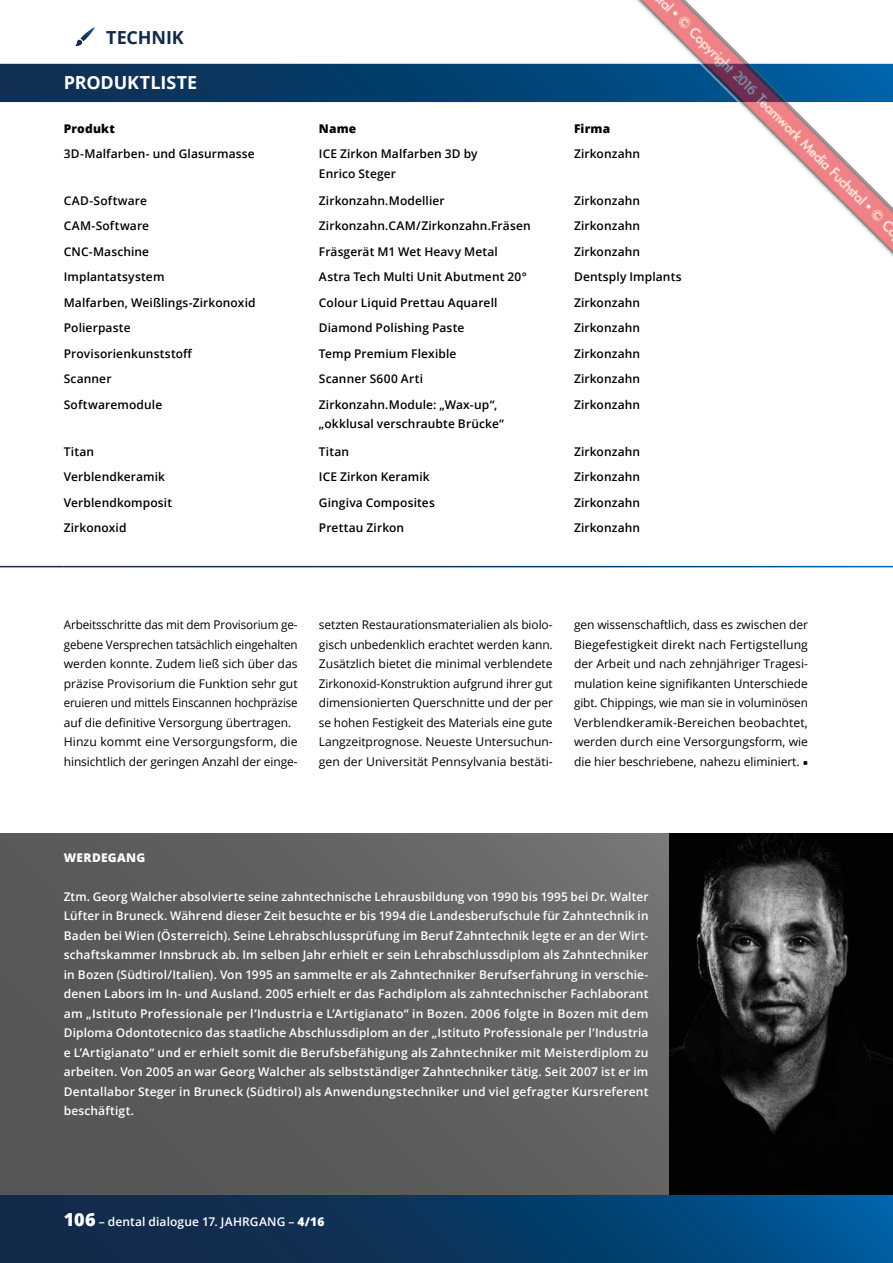
<style>
.page{position:relative;width:893px;height:1263px;background:#fff}
.page>*{position:absolute;margin:0;border:0;box-sizing:border-box;transform-origin:0 0}
.t1{font:700 18px "Open Sans";letter-spacing:-.005em;color:#fff}
.t2{font:700 18px "Open Sans";letter-spacing:-.01em;color:#132a4b}
.t3{font:600 12px/19.5px "Open Sans";letter-spacing:.01em;color:#fff;text-align:justify}
.t4{font:12px/19.5px "Open Sans";letter-spacing:-.005em;color:#000;text-align:justify}
.t5{font:600 12px/19.5px "Open Sans";letter-spacing:.01em;color:#000}
.t6{font:800 12px "Open Sans";letter-spacing:.015em;color:#000}
.t7{font:800 12px "Open Sans";letter-spacing:.025em;color:#fff}
.s1{font-family:"Entypo"}
.s2{font-weight:800;font-size:18px}
.s3{font-weight:800}
</style>
<div class="page">
<svg style="left:0;top:1195px;width:893px;height:68px;background:#093a66"></svg>
<svg style="left:75px;top:27px;width:20px;height:19px"></svg>
<div style="left:0;top:833px;width:670px;height:362px;background:linear-gradient(to right,#555454,#6b6b6a)"></div>
<img style="left:670px;top:833px;width:223px;height:362px">
<svg style="left:0;top:64px;width:556px;height:38px;background:#073963"></svg>
<img style="left:556px;top:0;width:337px;height:257px">
<h1 class="t2" style="left:106px;top:24px;width:79px">TECHNIK</h1>
<h1 class="t1" style="left:64px;top:70px;width:135px">PRODUKTLISTE</h1>
<p class="t6" style="left:64px;top:119px;width:53px">Produkt</p>
<p class="t6" style="left:319px;top:119px;width:39px">Name</p>
<p class="t6" style="left:574px;top:119px;width:38px">Firma</p>
<p class="t5" style="left:64px;top:144px;width:193px">3D-Malfarben- und Glasurmasse</p>
<p class="t5" style="left:319px;top:144px;width:160px">ICE Zirkon Malfarben 3D by<br>Enrico Steger</p>
<p class="t5" style="left:574px;top:144px;width:68px">Zirkonzahn</p>
<p class="t5" style="left:64px;top:190px;width:85px">CAD-Software</p>
<p class="t5" style="left:319px;top:190px;width:127px">Zirkonzahn.Modellier</p>
<p class="t5" style="left:574px;top:190px;width:68px">Zirkonzahn</p>
<p class="t5" style="left:64px;top:216px;width:87px">CAM-Software</p>
<p class="t5" style="left:319px;top:216px;width:213px">Zirkonzahn.CAM/Zirkonzahn.Fräsen</p>
<p class="t5" style="left:574px;top:216px;width:68px">Zirkonzahn</p>
<p class="t5" style="left:64px;top:241px;width:87px">CNC-Maschine</p>
<p class="t5" style="left:319px;top:241px;width:180px">Fräsgerät M1 Wet Heavy Metal</p>
<p class="t5" style="left:574px;top:241px;width:68px">Zirkonzahn</p>
<p class="t5" style="left:64px;top:267px;width:102px">Implantatsystem</p>
<p class="t5" style="left:319px;top:267px;width:209px">Astra Tech Multi Unit Abutment 20°</p>
<p class="t5" style="left:574px;top:267px;width:109px">Dentsply Implants</p>
<p class="t5" style="left:64px;top:292px;width:193px">Malfarben, Weißlings-Zirkonoxid</p>
<p class="t5" style="left:319px;top:292px;width:180px">Colour Liquid Prettau Aquarell</p>
<p class="t5" style="left:574px;top:292px;width:68px">Zirkonzahn</p>
<p class="t5" style="left:64px;top:318px;width:68px">Polierpaste</p>
<p class="t5" style="left:319px;top:318px;width:147px">Diamond Polishing Paste</p>
<p class="t5" style="left:574px;top:318px;width:68px">Zirkonzahn</p>
<p class="t5" style="left:64px;top:343px;width:130px">Provisorienkunststoff</p>
<p class="t5" style="left:319px;top:343px;width:139px">Temp Premium Flexible</p>
<p class="t5" style="left:574px;top:343px;width:68px">Zirkonzahn</p>
<p class="t5" style="left:64px;top:369px;width:49px">Scanner</p>
<p class="t5" style="left:319px;top:369px;width:106px">Scanner S600 Arti</p>
<p class="t5" style="left:574px;top:369px;width:68px">Zirkonzahn</p>
<p class="t5" style="left:64px;top:395px;width:100px">Softwaremodule</p>
<p class="t5" style="left:319px;top:395px;width:187px">Zirkonzahn.Module: „Wax-up“, „okklusal verschraubte Brücke“</p>
<p class="t5" style="left:574px;top:395px;width:68px">Zirkonzahn</p>
<p class="t5" style="left:64px;top:441px;width:32px">Titan</p>
<p class="t5" style="left:319px;top:441px;width:32px">Titan</p>
<p class="t5" style="left:574px;top:441px;width:68px">Zirkonzahn</p>
<p class="t5" style="left:64px;top:467px;width:103px">Verblendkeramik</p>
<p class="t5" style="left:319px;top:467px;width:112px">ICE Zirkon Keramik</p>
<p class="t5" style="left:574px;top:467px;width:68px">Zirkonzahn</p>
<p class="t5" style="left:64px;top:492px;width:110px">Verblendkomposit</p>
<p class="t5" style="left:319px;top:492px;width:118px">Gingiva Composites</p>
<p class="t5" style="left:574px;top:492px;width:68px">Zirkonzahn</p>
<p class="t5" style="left:64px;top:518px;width:64px">Zirkonoxid</p>
<p class="t5" style="left:319px;top:518px;width:87px">Prettau Zirkon</p>
<p class="t5" style="left:574px;top:518px;width:68px">Zirkonzahn</p>
<p class="t4" style="left:64px;top:615px;width:235px;text-align:left">Arbeitsschritte das mit dem Provisorium ge&shy;gebene Versprechen tatsächlich eingehalten werden konnte. Zudem ließ sich über das präzise Provisorium die Funktion sehr gut eruieren und mittels Einscannen hochpräzise auf die definitive Versorgung übertragen.<br>Hinzu kommt eine Versorgungsform, die hinsichtlich der geringen Anzahl der einge-</p>
<p class="t4" style="left:319px;top:615px;width:235px">setzten Restaurationsmaterialien als biolo&shy;gisch unbedenklich erachtet werden kann.<br>Zusätzlich bietet die minimal verblendete Zirkonoxid-Konstruktion aufgrund ihrer gut dimensionierten Querschnitte und der per se hohen Festigkeit des Materials eine gute Langzeitprognose. Neueste Untersuchun&shy;gen der Universität Pennsylvania bestäti-</p>
<p class="t4" style="left:574px;top:615px;width:235px">gen wissenschaftlich, dass es zwischen der Biegefestigkeit direkt nach Fertigstellung der Arbeit und nach zehnjähriger Tragesi&shy;mulation keine signifikanten Unterschiede gibt. Chippings, wie man sie in voluminösen Verblendkeramik-Bereichen beobachtet, werden durch eine Versorgungsform, wie die hier beschriebene, nahezu eliminiert. <span class="s1">■</span></p>
<p class="t7" style="left:64px;top:848px;width:83px">WERDEGANG</p>
<p class="t3" style="left:64px;top:886px;width:586px">Ztm. Georg Walcher absolvierte seine zahntechnische Lehrausbildung von 1990 bis 1995 bei Dr. Walter Lüfter in Bruneck. Während dieser Zeit besuchte er bis 1994 die Landesberufschule für Zahntechnik in Baden bei Wien (Österreich). Seine Lehrabschlussprüfung im Beruf Zahntechnik legte er an der Wirt&shy;schaftskammer Innsbruck ab. Im selben Jahr erhielt er sein Lehrabschlussdiplom als Zahntechniker in Bozen (Südtirol/Italien). Von 1995 an sammelte er als Zahntechniker Berufserfahrung in verschie&shy;denen Labors im In- und Ausland. 2005 erhielt er das Fachdiplom als zahntechnischer Fachlaborant am „Istituto Professionale per l’Industria e L’Artigianato“ in Bozen. 2006 folgte in Bozen mit dem Diploma Odontotecnico das staatliche Abschlussdiplom an der „Istituto Professionale per l’Industria e L’Artigianato“ und er erhielt somit die Berufsbefähigung als Zahntechniker mit Meisterdiplom zu arbeiten. Von 2005 an war Georg Walcher als selbstständiger Zahntechniker tätig. Seit 2007 ist er im Dentallabor Steger in Bruneck (Südtirol) als Anwendungstechniker und viel gefragter Kursreferent beschäftigt.</p>
<p class="t3" style="left:64px;top:1211px;width:262px"><span class="s2">106</span> – dental dialogue 17. JAHRGANG – <span class="s3">4/16</span></p>
</div>
